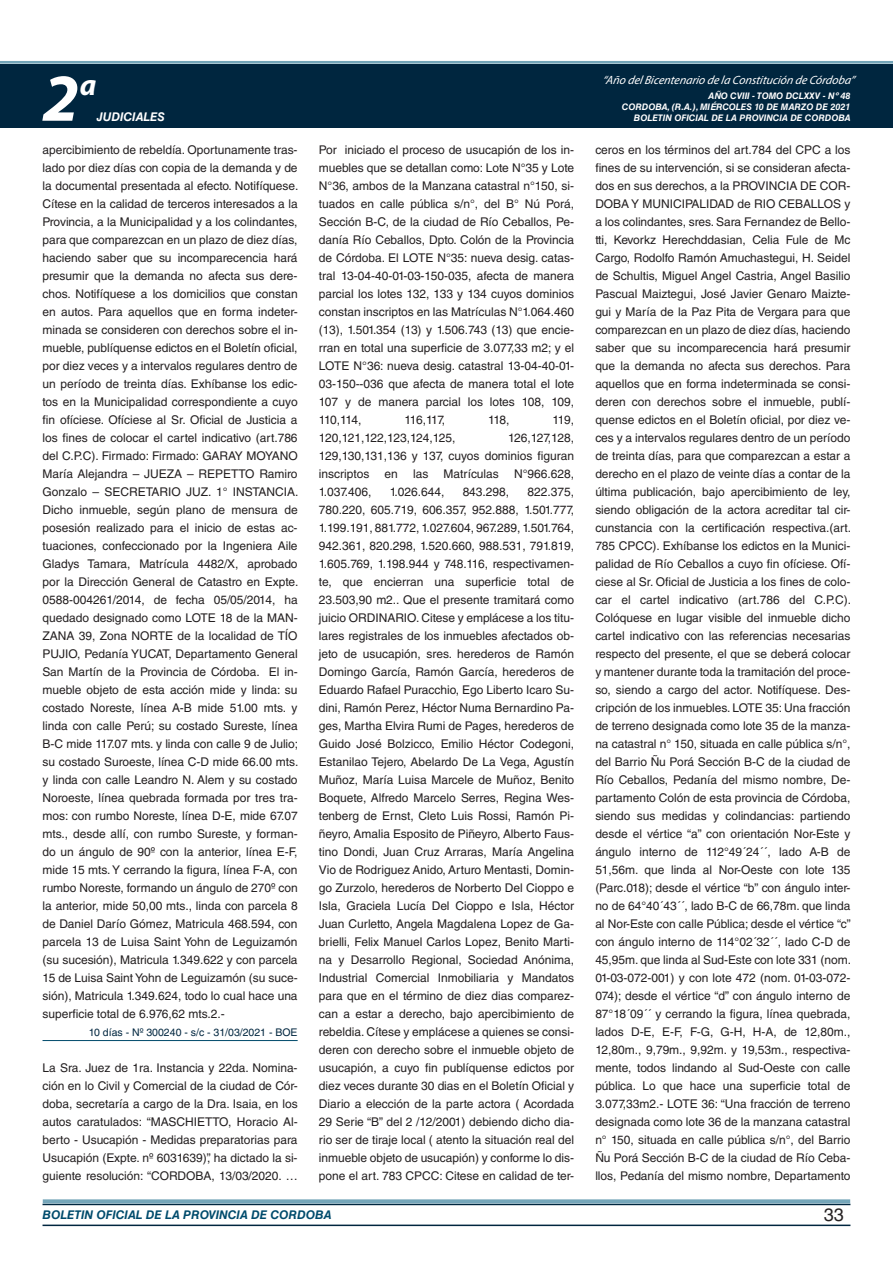
<style>
.page{position:relative;width:893px;height:1263px;background:#fff}
.page>*{position:absolute;margin:0;border:0;box-sizing:border-box;transform-origin:0 0}
.t1{font:italic 700 67.5px "Myriad Pro";color:#fff}
.t2{font:italic 700 30px "Myriad Pro";color:#fff}
.t3{font:18px "Helvetica LT Std";color:#231f20}
.t4{font:12px/18px "Helvetica LT Std";color:#231f20;text-align:justify}
.t5{font:italic 12px "Myriad Pro";color:#fff}
.t6{font:italic 700 12px "Helvetica LT Std";color:#004b6c}
.t7{font:12px "Helvetica LT Std";letter-spacing:-.02em;color:#231f20}
.t8{font:italic 700 12px "Helvetica LT Std";color:#fff}
.t9{font:10.5px "Helvetica LT Std";color:#00263f}
.t10{font:italic 700 9px/10.8px "Helvetica LT Std";color:#fff;text-align:right}
</style>
<div class="page">
<div style="left:0;top:61px;width:893px;height:6px;background:#fff;opacity:.75"></div>
<div style="left:0;top:64px;width:893px;height:64px;background:#00263f"></div>
<hr style="left:43px;top:1224px;width:807px;height:2px;background:#00263f">
<div style="left:42px;top:1198px;width:809px;height:8px;background:#fff;opacity:.75"></div>
<hr style="left:43px;top:1040px;width:255px;height:1px;background:#004b6c">
<p class="t5" style="left:603px;top:72px;width:254px">“Año delBicentenario de la Constitución de Córdoba”</p>
<h1 class="t1" style="left:43px;top:54px;width:38px">2</h1>
<h2 class="t2" style="left:80px;top:66px;width:18px">a</h2>
<p class="t10" style="left:622px;top:91px;width:230px">AÑO CVIII - TOMO DCLXXV - Nº 48<br>CORDOBA, (R.A.), MIÉRCOLES 10 DE MARZO DE 2021</p>
<p class="t8" style="left:97px;top:110px;width:70px">JUDICIALES</p>
<p class="t10" style="left:634px;top:112px;width:218px">BOLETIN OFICIAL DE LA PROVINCIA DE CORDOBA</p>
<p class="t4" style="left:43px;top:141px;width:257px">apercibimiento de rebeldía. Oportunamente tras&shy;lado por diez días con copia de la demanda y de la documental presentada al efecto. Notifíquese.<br>Cítese en la calidad de terceros interesados a la Provincia, a la Municipalidad y a los colindantes, para que comparezcan en un plazo de diez días, haciendo saber que su incomparecencia hará presumir que la demanda no afecta sus dere&shy;chos. Notifíquese a los domicilios que constan en autos. Para aquellos que en forma indeter&shy;minada se consideren con derechos sobre el in&shy;mueble, publíquense edictos en el Boletín oficial, por diez veces y a intervalos regulares dentro de un período de treinta días. Exhíbanse los edic&shy;tos en la Municipalidad correspondiente a cuyo fin ofíciese. Ofíciese al Sr. Oficial de Justicia a los fines de colocar el cartel indicativo (art.786 del C.P.C). Firmado: Firmado: GARAY MOYANO María Alejandra – JUEZA – REPETTO Ramiro Gonzalo – SECRETARIO JUZ. 1° INSTANCIA.<br>Dicho inmueble, según plano de mensura de posesión realizado para el inicio de estas ac&shy;tuaciones, confeccionado por la Ingeniera Aile Gladys Tamara, Matrícula 4482/X, aprobado por la Dirección General de Catastro en Expte.<br>0588-004261/2014, de fecha 05/05/2014, ha quedado designado como LOTE 18 de la MAN-ZANA 39, Zona NORTE de la localidad de TÍO PUJIO, Pedanía YUCAT, Departamento General San Martín de la Provincia de Córdoba. El in&shy;mueble objeto de esta acción mide y linda: su costado Noreste, línea A-B mide 51.00 mts. y linda con calle Perú; su costado Sureste, línea B-C mide 117.07 mts. y linda con calle 9 de Julio; su costado Suroeste, línea C-D mide 66.00 mts. y linda con calle Leandro N. Alem y su costado Noroeste, línea quebrada formada por tres tra&shy;mos: con rumbo Noreste, línea D-E, mide 67.07 mts., desde allí, con rumbo Sureste, y forman&shy;do un ángulo de 90º con la anterior, línea E-F, mide 15 mts. Y cerrando la figura, línea F-A, con rumbo Noreste, formando un ángulo de 270º con la anterior, mide 50,00 mts., linda con parcela 8 de Daniel Darío Gómez, Matricula 468.594, con parcela 13 de Luisa Saint Yohn de Leguizamón (su sucesión), Matricula 1.349.622 y con parcela 15 de Luisa Saint Yohn de Leguizamón (su suce&shy;sión), Matricula 1.349.624, todo lo cual hace una superficie total de 6.976,62 mts.2.-</p>
<p class="t9" style="left:89px;top:1026px;width:210px">10 días - Nº 300240 - s/c - 31/03/2021 - BOE</p>
<p class="t4" style="left:43px;top:1059px;width:257px">La Sra. Juez de 1ra. Instancia y 22da. Nomina&shy;ción en lo Civil y Comercial de la ciudad de Cór&shy;doba, secretaría a cargo de la Dra. Isaia, en los autos caratulados: “MASCHIETTO, Horacio Al&shy;berto - Usucapión - Medidas preparatorias para Usucapión (Expte. nº 6031639)”, ha dictado la si&shy;guiente resolución: “CORDOBA, 13/03/2020. …</p>
<p class="t4" style="left:319px;top:141px;width:257px">Por iniciado el proceso de usucapión de los in&shy;muebles que se detallan como: Lote N°35 y Lote N°36, ambos de la Manzana catastral n°150, si&shy;tuados en calle pública s/n°, del B° Nú Porá, Sección B-C, de la ciudad de Río Ceballos, Pe&shy;danía Río Ceballos, Dpto. Colón de la Provincia de Córdoba. El LOTE N°35: nueva desig. catas&shy;tral 13-04-40-01-03-150-035, afecta de manera parcial los lotes 132, 133 y 134 cuyos dominios constan inscriptos en las Matrículas N°1.064.460 (13), 1.501.354 (13) y 1.506.743 (13) que encie&shy;rran en total una superficie de 3.077,33 m2; y el LOTE N°36: nueva desig. catastral 13-04-40-01- 03-150--036 que afecta de manera total el lote 107 y de manera parcial los lotes 108, 109, 110,114,</p>
<p class="t4" style="left:405px;top:411px;width:42px">116,117,</p>
<p class="t4" style="left:488px;top:411px;width:23px">118,</p>
<p class="t4" style="left:553px;top:411px;width:23px">119,</p>
<p class="t7" style="left:319px;top:431px;width:138px">120,121,122,123,124,125,</p>
<p class="t4" style="left:319px;top:429px;width:257px;text-indent:189px">126,127,128, 129,130,131,136 y 137, cuyos dominios figuran inscriptos</p>
<p class="t4" style="left:385px;top:465px;width:15px">en</p>
<p class="t4" style="left:413px;top:465px;width:17px">las</p>
<p class="t4" style="left:444px;top:465px;width:57px">Matrículas</p>
<p class="t4" style="left:514px;top:465px;width:61px">N°966.628,</p>
<p class="t4" style="left:319px;top:483px;width:257px;text-indent:209px">822.375, 780.220, 605.719, 606.357, 952.888, 1.501.777, 1.199.191, 881.772, 1.027.604, 967.289, 1.501.764, 942.361, 820.298, 1.520.660, 988.531, 791.819, 1.605.769, 1.198.944 y 748.116, respectivamen&shy;te, que encierran una superficie total de 23.503,90 m2.. Que el presente tramitará como juicio ORDINARIO. Citese y emplácese a los titu&shy;lares registrales de los inmuebles afectados ob&shy;jeto de usucapión, sres. herederos de Ramón Domingo García, Ramón García, herederos de Eduardo Rafael Puracchio, Ego Liberto Icaro Su&shy;dini, Ramón Perez, Héctor Numa Bernardino Pa&shy;ges, Martha Elvira Rumi de Pages, herederos de Guido José Bolzicco, Emilio Héctor Codegoni, Estanilao Tejero, Abelardo De La Vega, Agustín Muñoz, María Luisa Marcele de Muñoz, Benito Boquete, Alfredo Marcelo Serres, Regina Wes&shy;tenberg de Ernst, Cleto Luis Rossi, Ramón Pi&shy;ñeyro, Amalia Esposito de Piñeyro, Alberto Faus&shy;tino Dondi, Juan Cruz Arraras, María Angelina Vio de Rodriguez Anido, Arturo Mentasti, Domin&shy;go Zurzolo, herederos de Norberto Del Cioppo e Isla, Graciela Lucía Del Cioppo e Isla, Héctor Juan Curletto, Angela Magdalena Lopez de Ga&shy;brielli, Felix Manuel Carlos Lopez, Benito Marti&shy;na y Desarrollo Regional, Sociedad Anónima, Industrial Comercial Inmobiliaria y Mandatos para que en el término de diez dias comparez&shy;can a estar a derecho, bajo apercibimiento de rebeldia. Cítese y emplácese a quienes se consi&shy;deren con derecho sobre el inmueble objeto de usucapión, a cuyo fin publíquense edictos por diez veces durante 30 dias en el Boletín Oficial y Diario a elección de la parte actora ( Acordada 29 Serie “B” del 2 /12/2001) debiendo dicho dia&shy;rio ser de tiraje local ( atento la situación real del inmueble objeto de usucapión) y conforme lo dis&shy;pone el art. 783 CPCC: Citese en calidad de ter-</p>
<p class="t4" style="left:319px;top:483px;width:54px">1.037.406,</p>
<p class="t4" style="left:390px;top:483px;width:56px">1.026.644,</p>
<p class="t4" style="left:463px;top:483px;width:48px">843.298,</p>
<p class="t4" style="left:595px;top:141px;width:257px">ceros en los términos del art.784 del CPC a los fines de su intervención, si se consideran afecta&shy;dos en sus derechos, a la PROVINCIA DE COR-DOBA Y MUNICIPALIDAD de RIO CEBALLOS y a los colindantes, sres. Sara Fernandez de Bello&shy;tti, Kevorkz Herechddasian, Celia Fule de Mc Cargo, Rodolfo Ramón Amuchastegui, H. Seidel de Schultis, Miguel Angel Castria, Angel Basilio Pascual Maiztegui, José Javier Genaro Maizte&shy;gui y María de la Paz Pita de Vergara para que comparezcan en un plazo de diez días, haciendo saber que su incomparecencia hará presumir que la demanda no afecta sus derechos. Para aquellos que en forma indeterminada se consi&shy;deren con derechos sobre el inmueble, publí&shy;quense edictos en el Boletín oficial, por diez ve&shy;ces y a intervalos regulares dentro de un período de treinta días, para que comparezcan a estar a derecho en el plazo de veinte días a contar de la última publicación, bajo apercibimiento de ley, siendo obligación de la actora acreditar tal cir&shy;cunstancia con la certificación respectiva.(art.<br>785 CPCC). Exhíbanse los edictos en la Munici&shy;palidad de Río Ceballos a cuyo fin ofíciese. Ofí&shy;ciese al Sr. Oficial de Justicia a los fines de colo&shy;car el cartel indicativo (art.786 del C.P.C).<br>Colóquese en lugar visible del inmueble dicho cartel indicativo con las referencias necesarias respecto del presente, el que se deberá colocar y mantener durante toda la tramitación del proce&shy;so, siendo a cargo del actor. Notifíquese. Des&shy;cripción de los inmuebles. LOTE 35: Una fracción de terreno designada como lote 35 de la manza&shy;na catastral n° 150, situada en calle pública s/n°, del Barrio Ñu Porá Sección B-C de la ciudad de Río Ceballos, Pedanía del mismo nombre, De&shy;partamento Colón de esta provincia de Córdoba, siendo sus medidas y colindancias: partiendo desde el vértice “a” con orientación Nor-Este y ángulo interno de 112°49´24´´, lado A-B de 51,56m. que linda al Nor-Oeste con lote 135 (Parc.018); desde el vértice “b” con ángulo inter&shy;no de 64°40´43´´, lado B-C de 66,78m. que linda al Nor-Este con calle Pública; desde el vértice “c” con ángulo interno de 114°02´32´´, lado C-D de 45,95m. que linda al Sud-Este con lote 331 (nom.<br>01-03-072-001) y con lote 472 (nom. 01-03-072- 074); desde el vértice “d” con ángulo interno de 87°18´09´´ y cerrando la figura, línea quebrada, lados D-E, E-F, F-G, G-H, H-A, de 12,80m., 12,80m., 9,79m., 9,92m. y 19,53m., respectiva&shy;mente, todos lindando al Sud-Oeste con calle pública. Lo que hace una superficie total de 3.077,33m2.- LOTE 36: “Una fracción de terreno designada como lote 36 de la manzana catastral n° 150, situada en calle pública s/n°, del Barrio Ñu Porá Sección B-C de la ciudad de Río Ceba&shy;llos, Pedanía del mismo nombre, Departamento</p>
<p class="t6" style="left:43px;top:1208px;width:290px">BOLETIN OFICIAL DE LA PROVINCIA DE CORDOBA</p>
<h3 class="t3" style="left:824px;top:1204px;width:22px">33</h3>
</div>
